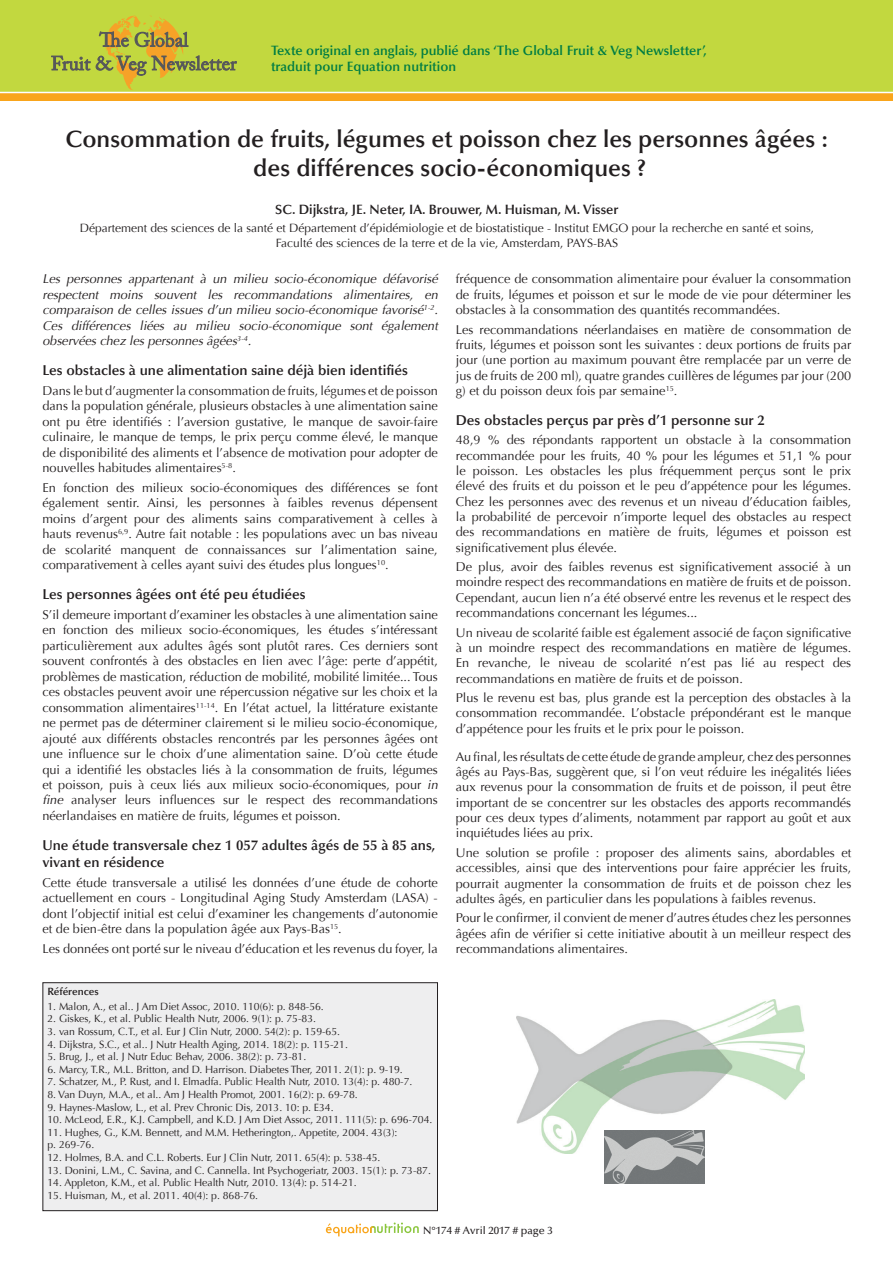
<style>
.page{position:relative;width:893px;height:1263px;background:#fff}
.page>*{position:absolute;margin:0;border:0;box-sizing:border-box;transform-origin:0 0}
.t1{font:600 24px/28.8px "Optima LT Std";color:#231f20;text-align:center}
.t2{font:600 14.25px/17.2px "Optima LT Std";color:#231f20}
.t3{font:600 13.5px/16.2px "Optima LT Std";color:#007d43}
.t4{font:600 13.5px "Optima LT Std";color:#231f20}
.t5{font:12.75px/15.3px "Optima LT Std";color:#231f20;text-align:justify}
.t6{font:italic 12.75px/15.5px "Optima LT Std";color:#231f20;text-align:justify}
.t7{font:12px/14.4px "Optima LT Std";color:#231f20;text-align:center}
.t8{font:500 10.8px "Optima";color:#231f20}
.t9{font:10.5px/12.6px "Optima LT Std";letter-spacing:-.005em;color:#231f20}
.t10{font:600 10.5px "Optima LT Std";color:#231f20}
.s1{font-style:italic}
</style>
<div class="page">
<div style="left:0;top:0;width:893px;height:101px;background:#f9a51b"></div>
<div style="left:0;top:0;width:893px;height:92px;background:#c2d83f"></div>
<hr style="left:0;top:92px;width:893px;height:1px;background:#fff">
<svg style="left:326px;top:1222px;width:93px;height:14px"></svg>
<svg style="left:51px;top:16px;width:186px;height:74px"></svg>
<div style="left:43px;top:983px;width:394px;height:228px;background:#eeeeef"></div>
<div style="left:42px;top:982px;width:396px;height:229px;border:1px solid #231f20"></div>
<img style="left:604px;top:1154px;width:101px;height:29px">
<img style="left:517px;top:1000px;width:288px;height:154px">
<p class="t3" style="left:271px;top:42px;width:437px">Texte original en anglais, publié dans ‘The Global Fruit &amp; Veg Newsletter’, traduit pour Equation nutrition</p>
<h1 class="t1" style="left:65px;top:125px;width:764px">Consommation de fruits, légumes et poisson chez les personnes âgées : des différences socio-économiques ?</h1>
<p class="t4" style="left:275px;top:201px;width:345px">SC. Dijkstra, JE. Neter, IA. Brouwer, M. Huisman, M. Visser</p>
<p class="t7" style="left:80px;top:221px;width:736px">Département des sciences de la santé et Département d’épidémiologie et de biostatistique - Institut EMGO pour la recherche en santé et soins,<br>Faculté des sciences de la terre et de la vie, Amsterdam, PAYS-BAS</p>
<p class="t6" style="left:42px;top:272px;width:400px">Les personnes appartenant à un milieu socio-économique défavorisé respectent moins souvent les recommandations alimentaires, en comparaison de celles issues d’un milieu socio-économique favorisé<sup>1-2</sup>.<br>Ces différences liées au milieu socio-économique sont également observées chez les personnes âgées<sup>3-4</sup>.</p>
<p class="t2" style="left:42px;top:362px;width:367px">Les obstacles à une alimentation saine déjà bien identifiés</p>
<p class="t5" style="left:42px;top:383px;width:397px">Dans le but d’augmenter la consommation de fruits, légumes et de poisson dans la population générale, plusieurs obstacles à une alimentation saine ont pu être identifiés : l’aversion gustative, le manque de savoir-faire culinaire, le manque de temps, le prix perçu comme élevé, le manque de disponibilité des aliments et l’absence de motivation pour adopter de nouvelles habitudes alimentaires<sup>5-8</sup>.</p>
<p class="t5" style="left:42px;top:480px;width:397px">En fonction des milieux socio-économiques des différences se font également sentir. Ainsi, les personnes à faibles revenus dépensent moins d’argent pour des aliments sains comparativement à celles à hauts revenus<sup>6,9</sup>. Autre fait notable : les populations avec un bas niveau de scolarité manquent de connaissances sur l’alimentation saine, comparativement à celles ayant suivi des études plus longues<sup>10</sup>.</p>
<p class="t2" style="left:42px;top:586px;width:265px">Les personnes âgées ont été peu étudiées</p>
<p class="t5" style="left:42px;top:607px;width:400px;text-align:left">S’il demeure important d’examiner les obstacles à une alimentation saine en fonction des milieux socio-économiques, les études s’intéressant particulièrement aux adultes âgés sont plutôt rares. Ces derniers sont souvent confrontés à des obstacles en lien avec l’âge: perte d’appétit, problèmes de mastication, réduction de mobilité, mobilité limitée... Tous ces obstacles peuvent avoir une répercussion négative sur les choix et la consommation alimentaires<sup>11-14</sup>. En l’état actuel, la littérature existante ne permet pas de déterminer clairement si le milieu socio-économique, ajouté aux différents obstacles rencontrés par les personnes âgées ont une influence sur le choix d’une alimentation saine. D’où cette étude qui a identifié les obstacles liés à la consommation de fruits, légumes et poisson, puis à ceux liés aux milieux socio-économiques, pour <span class="s1">in fine</span> analyser leurs influences sur le respect des recommandations néerlandaises en matière de fruits, légumes et poisson.</p>
<p class="t2" style="left:42px;top:837px;width:394px">Une étude transversale chez 1 057 adultes âgés de 55 à 85 ans, vivant en résidence</p>
<p class="t5" style="left:42px;top:875px;width:397px">Cette étude transversale a utilisé les données d’une étude de cohorte actuellement en cours - Longitudinal Aging Study Amsterdam (LASA) - dont l’objectif initial est celui d’examiner les changements d’autonomie et de bien-être dans la population âgée aux Pays-Bas<sup>15</sup>.</p>
<p class="t5" style="left:42px;top:941px;width:397px">Les données ont porté sur le niveau d’éducation et les revenus du foyer, la</p>
<p class="t10" style="left:47px;top:985px;width:53px">Références</p>
<p class="t9" style="left:47px;top:1000px;width:278px">1. Malon, A., et al.. J Am Diet Assoc, 2010. 110(6): p. 848-56.</p>
<p class="t9" style="left:47px;top:1013px;width:270px">2. Giskes, K., et al. Public Health Nutr, 2006. 9(1): p. 75-83.</p>
<p class="t9" style="left:47px;top:1025px;width:294px">3. van Rossum, C.T., et al. Eur J Clin Nutr, 2000. 54(2): p. 159-65.</p>
<p class="t9" style="left:47px;top:1038px;width:302px">4. Dijkstra, S.C., et al.. J Nutr Health Aging, 2014. 18(2): p. 115-21.</p>
<p class="t9" style="left:47px;top:1050px;width:260px">5. Brug, J., et al. J Nutr Educ Behav, 2006. 38(2): p. 73-81.</p>
<p class="t9" style="left:47px;top:1063px;width:357px">6. Marcy, T.R., M.L. Britton, and D. Harrison. Diabetes Ther, 2011. 2(1): p. 9-19.</p>
<p class="t9" style="left:47px;top:1076px;width:366px">7. Schatzer, M., P. Rust, and I. Elmadfa. Public Health Nutr, 2010. 13(4): p. 480-7.</p>
<p class="t9" style="left:47px;top:1088px;width:312px">8. Van Duyn, M.A., et al.. Am J Health Promot, 2001. 16(2): p. 69-78.</p>
<p class="t9" style="left:47px;top:1101px;width:288px">9. Haynes-Maslow, L., et al. Prev Chronic Dis, 2013. 10: p. E34.</p>
<p class="t9" style="left:47px;top:1113px;width:386px">10. McLeod, E.R., K.J. Campbell, and K.D. J Am Diet Assoc, 2011. 111(5): p. 696-704.</p>
<p class="t9" style="left:47px;top:1126px;width:351px">11. Hughes, G., K.M. Bennett, and M.M. Hetherington,. Appetite, 2004. 43(3): p. 269-76.</p>
<p class="t9" style="left:47px;top:1151px;width:335px">12. Holmes, B.A. and C.L. Roberts. Eur J Clin Nutr, 2011. 65(4): p. 538-45.</p>
<p class="t9" style="left:47px;top:1164px;width:385px">13. Donini, L.M., C. Savina, and C. Cannella. Int Psychogeriatr, 2003. 15(1): p. 73-87.</p>
<p class="t9" style="left:47px;top:1176px;width:311px">14. Appleton, K.M., et al. Public Health Nutr, 2010. 13(4): p. 514-21.</p>
<p class="t9" style="left:47px;top:1189px;width:212px">15. Huisman, M., et al. 2011. 40(4): p. 868-76.</p>
<p class="t5" style="left:456px;top:272px;width:397px">fréquence de consommation alimentaire pour évaluer la consommation de fruits, légumes et poisson et sur le mode de vie pour déterminer les obstacles à la consommation des quantités recommandées.</p>
<p class="t5" style="left:456px;top:322px;width:397px">Les recommandations néerlandaises en matière de consommation de fruits, légumes et poisson sont les suivantes : deux portions de fruits par jour (une portion au maximum pouvant être remplacée par un verre de jus de fruits de 200 ml), quatre grandes cuillères de légumes par jour (200 g) et du poisson deux fois par semaine<sup>15</sup>.</p>
<p class="t2" style="left:456px;top:411px;width:311px">Des obstacles perçus par près d’1 personne sur 2</p>
<p class="t5" style="left:456px;top:433px;width:397px">48,9 % des répondants rapportent un obstacle à la consommation recommandée pour les fruits, 40 % pour les légumes et 51,1 % pour le poisson. Les obstacles les plus fréquemment perçus sont le prix élevé des fruits et du poisson et le peu d’appétence pour les légumes.<br>Chez les personnes avec des revenus et un niveau d’éducation faibles, la probabilité de percevoir n’importe lequel des obstacles au respect des recommandations en matière de fruits, légumes et poisson est significativement plus élevée.</p>
<p class="t5" style="left:456px;top:559px;width:397px">De plus, avoir des faibles revenus est significativement associé à un moindre respect des recommandations en matière de fruits et de poisson.<br>Cependant, aucun lien n’a été observé entre les revenus et le respect des recommandations concernant les légumes...</p>
<p class="t5" style="left:456px;top:625px;width:397px">Un niveau de scolarité faible est également associé de façon significative à un moindre respect des recommandations en matière de légumes.<br>En revanche, le niveau de scolarité n’est pas lié au respect des recommandations en matière de fruits et de poisson.</p>
<p class="t5" style="left:456px;top:690px;width:397px">Plus le revenu est bas, plus grande est la perception des obstacles à la consommation recommandée. L’obstacle prépondérant est le manque d’appétence pour les fruits et le prix pour le poisson.</p>
<p class="t5" style="left:456px;top:749px;width:397px">Au final, les résultats de cette étude de grande ampleur, chez des personnes âgés au Pays-Bas, suggèrent que, si l’on veut réduire les inégalités liées aux revenus pour la consommation de fruits et de poisson, il peut être important de se concentrer sur les obstacles des apports recommandés pour ces deux types d’aliments, notamment par rapport au goût et aux inquiétudes liées au prix.</p>
<p class="t5" style="left:456px;top:845px;width:397px">Une solution se profile : proposer des aliments sains, abordables et accessibles, ainsi que des interventions pour faire apprécier les fruits, pourrait augmenter la consommation de fruits et de poisson chez les adultes âgés, en particulier dans les populations à faibles revenus.</p>
<p class="t5" style="left:456px;top:911px;width:397px">Pour le confirmer, il convient de mener d’autres études chez les personnes âgées afin de vérifier si cette initiative aboutit à un meilleur respect des recommandations alimentaires.</p>
<p class="t8" style="left:423px;top:1224px;width:131px">N°174 # Avril 2017 # page 3</p>
</div>
